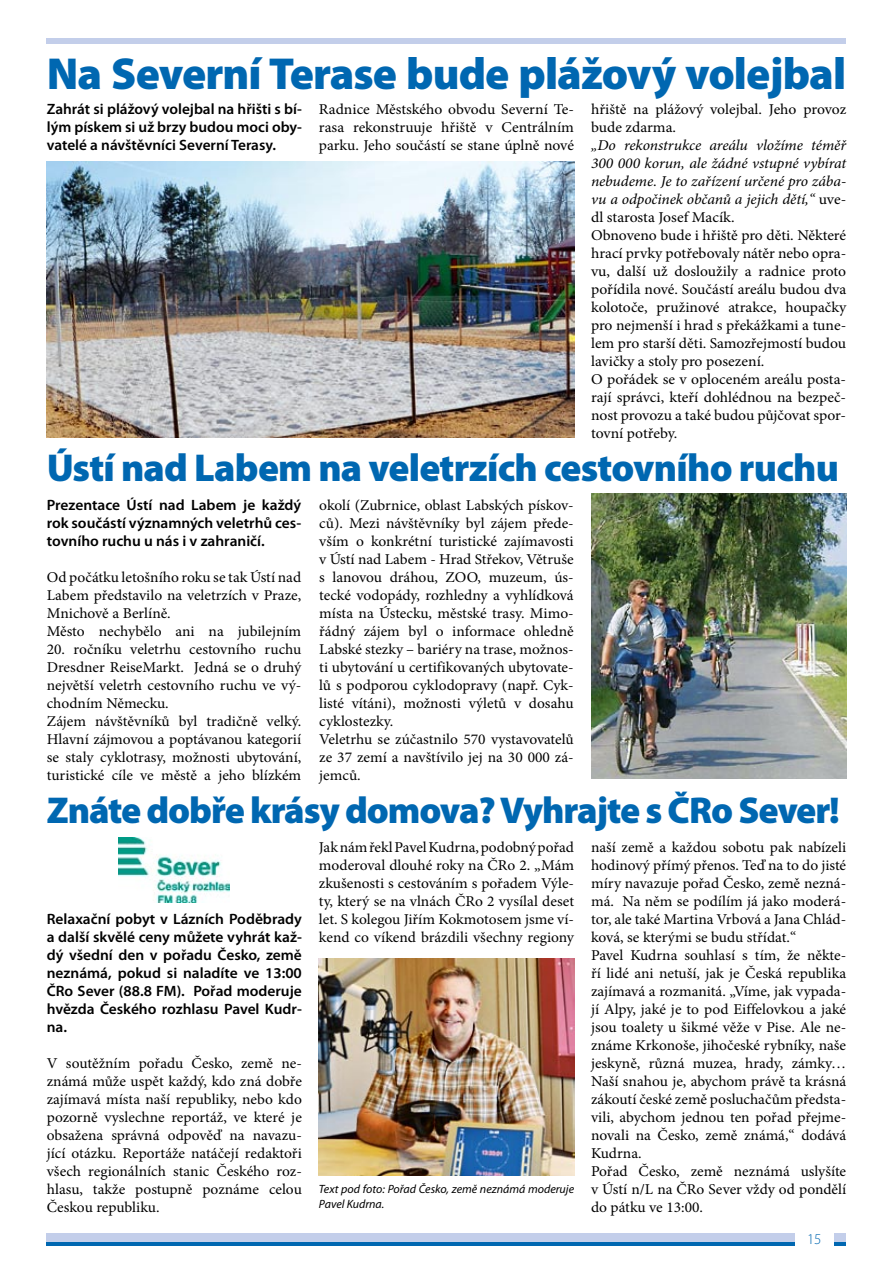
<style>
.page{position:relative;width:893px;height:1263px;background:#fff}
.page>*{position:absolute;margin:0;border:0;box-sizing:border-box;transform-origin:0 0}
.t1{font:900 45px "Myriad Pro";letter-spacing:-.02em;color:#0067b1}
.t2{font:900 39px "Myriad Pro";letter-spacing:-.035em;color:#0067b1}
.t3{font:900 37.5px "Myriad Pro";letter-spacing:-.03em;color:#0067b1}
.t4{font:15px/18px "Minion Pro";color:#000}
.t5{font:15px/18px "Minion Pro";color:#000;scale:1.04 1}
.t6{font:600 15px/18px "Myriad Pro";color:#000;text-align:justify}
.t7{font:300 15px "Myriad Pro";color:#0067b1}
.t8{font:italic 12px/15px "Myriad Pro";color:#000}
.s1{font-style:italic}
</style>
<div class="page">
<div style="left:47px;top:38px;width:799px;height:6px;background:#c3ceea"></div>
<hr style="left:47px;top:1242px;width:799px;height:4px;background:#0067b1">
<div style="left:47px;top:1233px;width:799px;height:9px;background:#c3ceea"></div>
<div style="left:795px;top:1233px;width:38px;height:30px;background:#fff"></div>
<img style="left:319px;top:959px;width:255px;height:217px">
<img style="left:119px;top:838px;width:111px;height:65px">
<img style="left:591px;top:493px;width:255px;height:285px">
<img style="left:47px;top:162px;width:527px;height:276px">
<h1 class="t1" style="left:47px;top:48px;width:801px">Na Severní Terase bude plážový volejbal</h1>
<p class="t6" style="left:47px;top:100px;width:257px">Zahrát si plážový volejbal na hřišti s bí&shy;lým pískem si už brzy budou moci oby&shy;vatelé a návštěvníci Severní Terasy.</p>
<p class="t5" style="left:319px;top:100px;width:247px;text-align:justify">Radnice Městského obvodu Severní Te&shy;rasa rekonstruuje hřiště v Centrálním parku. Jeho součástí se stane úplně nové</p>
<p class="t5" style="left:591px;top:100px;width:247px">hřiště na plážový volejbal. Jeho provoz bude zdarma.</p>
<p class="t5" style="left:591px;top:136px;width:247px"><span class="s1">„Do rekonstrukce areálu vložíme téměř 300 000 korun, ale žádné vstupné vybírat nebudeme. Je to zařízení určené pro zába&shy;vu a odpočinek občanů a jejich dětí,“</span> uve&shy;dl starosta Josef Macík.<br>Obnoveno bude i hřiště pro děti. Některé hrací prvky potřebovaly nátěr nebo opra&shy;vu, další už dosloužily a radnice proto pořídila nové. Součástí areálu budou dva kolotoče, pružinové atrakce, houpačky pro nejmenší i hrad s překážkami a tune&shy;lem pro starší děti. Samozřejmostí budou lavičky a stoly pro posezení.<br>O pořádek se v oploceném areálu posta&shy;rají správci, kteří dohlédnou na bezpeč&shy;nost provozu a také budou půjčovat spor&shy;tovní potřeby.</p>
<h2 class="t2" style="left:47px;top:446px;width:794px">Ústí nad Labem na veletrzích cestovního ruchu</h2>
<p class="t6" style="left:47px;top:496px;width:256px">Prezentace Ústí nad Labem je každý rok součástí významných veletrhů ces&shy;tovního ruchu u nás i v zahraničí.</p>
<p class="t4" style="left:47px;top:568px;width:256px">Od počátku letošního roku se tak Ústí nad Labem představilo na veletrzích v Praze, Mnichově a Berlíně.<br>Město nechybělo ani na jubilejním</p>
<p class="t4" style="left:47px;top:640px;width:256px">20. ročníku veletrhu cestovního ruchu Dresdner ReiseMarkt. Jedná se o druhý největší veletrh cestovního ruchu ve vý&shy;chodním Německu.<br>Zájem návštěvníků byl tradičně velký.<br>Hlavní zájmovou a poptávanou kategorií se staly cyklotrasy, možnosti ubytování, turistické cíle ve městě a jeho blízkém</p>
<p class="t4" style="left:319px;top:496px;width:256px">okolí (Zubrnice, oblast Labských pískov&shy;ců). Mezi návštěvníky byl zájem přede&shy;vším o konkrétní turistické zajímavosti v Ústí nad Labem - Hrad Střekov, Větruše s lanovou dráhou, ZOO, muzeum, ús&shy;tecké vodopády, rozhledny a vyhlídková místa na Ústecku, městské trasy. Mimo&shy;řádný zájem byl o informace ohledně Labské stezky – bariéry na trase, možnos&shy;ti ubytování u certifikovaných ubytovate&shy;lů s podporou cyklodopravy (např. Cyk&shy;listé vítáni), možnosti výletů v dosahu cyklostezky.<br>Veletrhu se zúčastnilo 570 vystavovatelů ze 37 zemí a navštívilo jej na 30 000 zá&shy;jemců.</p>
<h3 class="t3" style="left:47px;top:789px;width:795px">Znáte dobře krásy domova? Vyhrajte s ČRo Sever!</h3>
<p class="t6" style="left:47px;top:910px;width:257px">Relaxační pobyt v Lázních Poděbrady a další skvělé ceny můžete vyhrát kaž&shy;dý všední den v pořadu Česko, země neznámá, pokud si naladíte ve 13:00<br>ČRo Sever (88.8 FM). Pořad moderuje hvězda Českého rozhlasu Pavel Kudr&shy;na.</p>
<p class="t4" style="left:47px;top:1054px;width:257px;text-align:justify">V soutěžním pořadu Česko, země ne&shy;známá může uspět každý, kdo zná dobře zajímavá místa naší republiky, nebo kdo pozorně vyslechne reportáž, ve které je obsažena správná odpověď na navazu&shy;jící otázku. Reportáže natáčejí redaktoři všech regionálních stanic Českého roz&shy;hlasu, takže postupně poznáme celou Českou republiku.</p>
<p class="t4" style="left:319px;top:838px;width:257px;text-align:justify">Jak nám řekl Pavel Kudrna, podobný pořad moderoval dlouhé roky na ČRo 2. „Mám zkušenosti s cestováním s pořadem Výle&shy;ty, který se na vlnách ČRo 2 vysílal deset let. S kolegou Jiřím Kokmotosem jsme ví&shy;kend co víkend brázdili všechny regiony</p>
<p class="t4" style="left:591px;top:838px;width:257px">naší země a každou sobotu pak nabízeli hodinový přímý přenos. Teď na to do jisté míry navazuje pořad Česko, země nezná&shy;má. Na něm se podílím já jako moderá&shy;tor, ale také Martina Vrbová a Jana Chlád&shy;ková, se kterými se budu střídat.“<br>Pavel Kudrna souhlasí s tím, že někte&shy;ří lidé ani netuší, jak je Česká republika zajímavá a rozmanitá. „Víme, jak vypada&shy;jí Alpy, jaké je to pod Eiffelovkou a jaké jsou toalety u šikmé věže v Pise. Ale ne&shy;známe Krkonoše, jihočeské rybníky, naše jeskyně, různá muzea, hrady, zámky… Naší snahou je, abychom právě ta krásná zákoutí české země posluchačům předsta&shy;vili, abychom jednou ten pořad přejme&shy;novali na Česko, země známá,“ dodává Kudrna.<br>Pořad Česko, země neznámá uslyšíte v Ústí n/L na ČRo Sever vždy od pondělí do pátku ve 13:00.</p>
<p class="t8" style="left:319px;top:1181px;width:257px">Text pod foto: Pořad Česko, země neznámá moderuje<br>Pavel Kudrna.</p>
<p class="t7" style="left:807px;top:1231px;width:16px">15</p>
</div>
